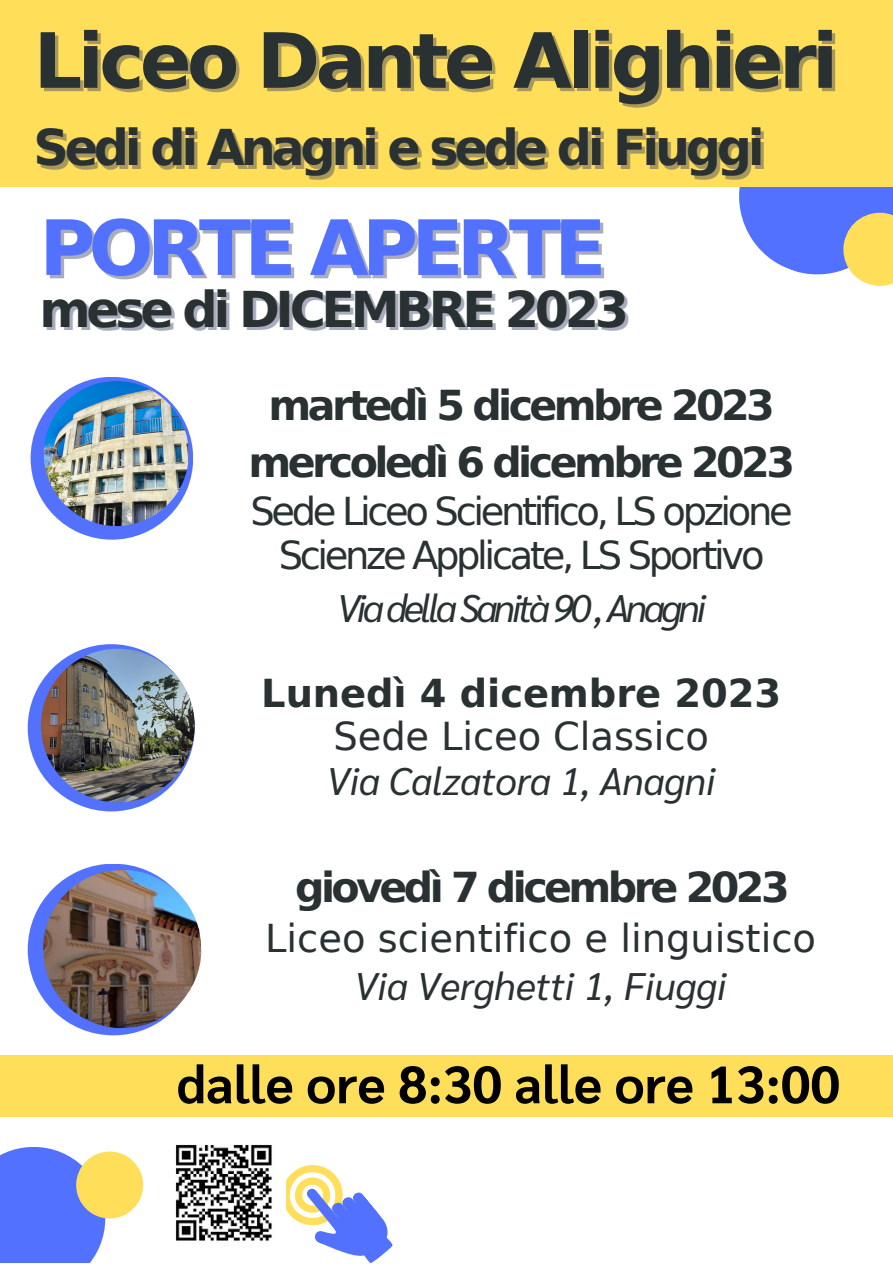
<style>
.page{position:relative;width:893px;height:1264px;background:#fff}
.page>*{position:absolute;margin:0;border:0;box-sizing:border-box;transform-origin:0 0}
.t1{font:700 76.2px "DejaVu Sans";letter-spacing:-.06em;color:#2a3132}
.t2{font:700 76.2px "DejaVu Sans";letter-spacing:-.085em;color:#5271ff}
.t3{font:700 52.5px "Sarabun";color:#000}
.t4{font:700 49.2px "DejaVu Sans";letter-spacing:-.085em;color:#2a3132}
.t5{font:700 41.25px "DejaVu Sans";letter-spacing:-.085em;color:#2a3132}
.t6{font:700 41.1px "DejaVu Sans";letter-spacing:-.085em;color:#2a3132}
.t7{font:38.4px/43.8px "DejaVu Sans";letter-spacing:-.085em;color:#2a3132;text-align:center}
.t8{font:38.4px "DejaVu Sans";color:#2a3132}
.t9{font:italic 38.4px "Sarabun";letter-spacing:-.005em;color:#2a3132}
.t10{font:italic 38.4px "Sarabun";letter-spacing:-.085em;color:#2a3132}
.t11{font:700 38.4px "DejaVu Sans";color:#2a3132}
</style>
<div class="page">
<svg style="left:739px;top:187px;width:153px;height:99px"></svg>
<div style="left:0;top:0;width:892px;height:187px;background:#ffde59"></div>
<div style="left:31px;top:377px;width:162px;height:162px;background:#5271ff;border-radius:50%"></div>
<img style="left:44px;top:381px;width:145px;height:145px;border-radius:50%">
<div style="left:28px;top:644px;width:167px;height:167px;background:#5271ff;border-radius:50%"></div>
<img style="left:41px;top:648px;width:154px;height:154px;border-radius:50%">
<div style="left:28px;top:863px;width:171px;height:172px;background:#5271ff;border-radius:50%"></div>
<img style="left:40px;top:866px;width:162px;height:165px">
<div style="left:0;top:1146px;width:105px;height:116px;background:#5271ff"></div>
<div style="left:76px;top:1151px;width:67px;height:67px;background:#ffde59;border-radius:50%"></div>
<svg style="left:286px;top:1165px;width:107px;height:97px"></svg>
<div style="left:0;top:1055px;width:892px;height:61px;background:#ffde59"></div>
<img style="left:175px;top:1144px;width:97px;height:97px">
<p class="t1" style="left:34px;top:17px;width:806px">Liceo Dante Alighieri</p>
<p class="t4" style="left:34px;top:120px;width:732px">Sedi di Anagni e sede di Fiuggi</p>
<p class="t2" style="left:39px;top:204px;width:568px">PORTE APERTE</p>
<p class="t4" style="left:39px;top:281px;width:591px">mese di DICEMBRE 2023</p>
<p class="t6" style="left:268px;top:381px;width:508px">martedì 5 dicembre 2023</p>
<p class="t6" style="left:248px;top:439px;width:548px">mercoledì 6 dicembre 2023</p>
<p class="t7" style="left:250px;top:490px;width:543px">Sede Liceo Scientifico, LS opzione<br>Scienze Applicate, LS Sportivo</p>
<p class="t10" style="left:337px;top:581px;width:370px">Via della Sanità 90 , Anagni</p>
<p class="t11" style="left:261px;top:671px;width:521px">Lunedì 4 dicembre 2023</p>
<p class="t8" style="left:333px;top:714px;width:377px">Sede Liceo Classico</p>
<p class="t9" style="left:327px;top:754px;width:390px">Via Calzatora 1, Anagni</p>
<p class="t5" style="left:295px;top:863px;width:496px">giovedì 7 dicembre 2023</p>
<p class="t8" style="left:265px;top:916px;width:552px">Liceo scientifico e linguistico</p>
<p class="t9" style="left:354px;top:958px;width:373px">Via Verghetti 1, Fiuggi</p>
<p class="t3" style="left:177px;top:1047px;width:664px">dalle ore 8:30 alle ore 13:00</p>
</div>
